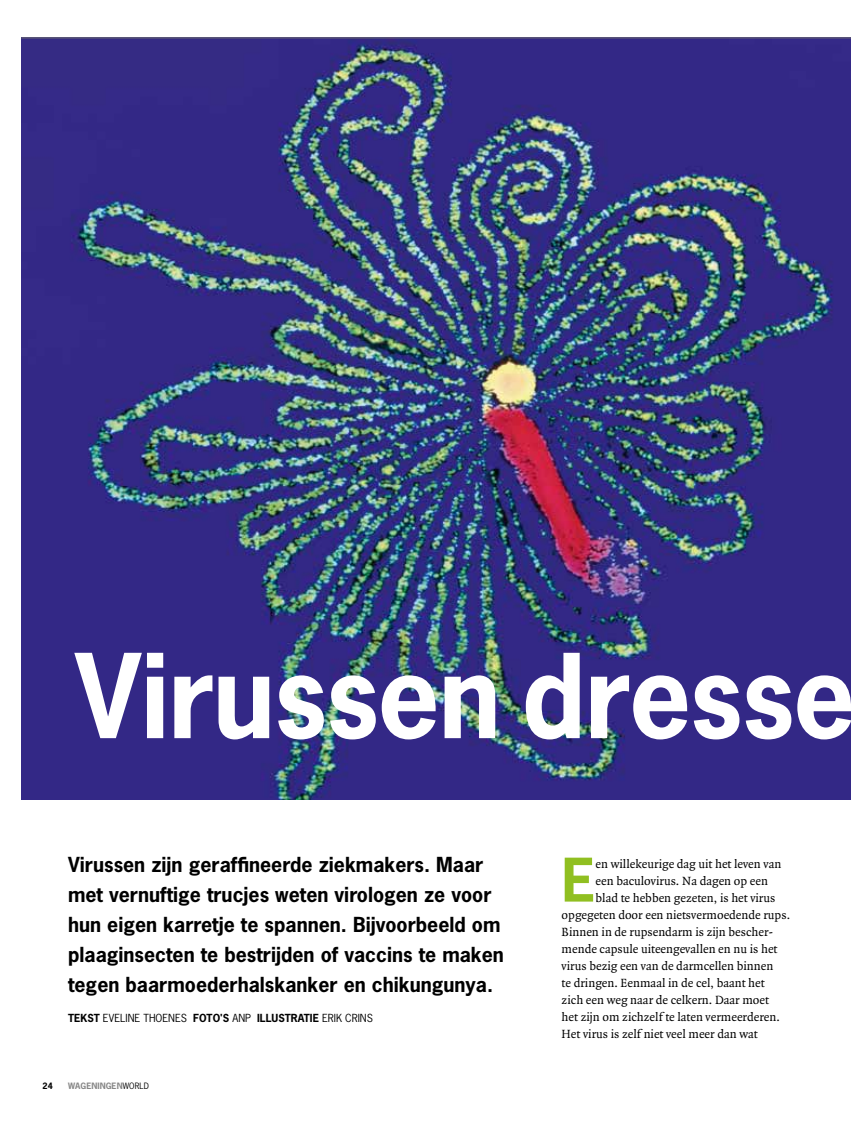
<style>
.page{position:relative;width:851px;height:1127px;background:#fff}
.page>*{position:absolute;margin:0;border:0;box-sizing:border-box;transform-origin:0 0}
.t1{font:700 109.65px "News Gothic Std";letter-spacing:-.015em;color:#fff}
.t2{font:700 56.4px "News Gothic Std";color:#90bf21}
.t3{font:700 19.5px/30px "News Gothic Std";color:#000}
.t4{font:12.75px "Quadraat OT";color:#000}
.t5{font:10.5px "News Gothic Std";color:#000}
.t6{font:700 8.25px "News Gothic Std";letter-spacing:.01em;color:#878787}
.t7{font:700 8.25px "News Gothic Std";color:#000}
.s1{font-weight:700}
.s2{font-weight:400;color:#000}
</style>
<div class="page">
<img style="left:21px;top:39px;width:829px;height:760px">
<svg style="left:21px;top:37px;width:829px;height:2px;background:#514b79"></svg>
<h1 class="t1" style="left:75px;top:624px;width:781px">Virussen dresse</h1>
<p class="t3" style="left:68px;top:849px;width:437px">Virussen zijn geraffineerde ziekmakers. Maar met vernuftige trucjes weten virologen ze voor hun eigen karretje te spannen. Bijvoorbeeld om plaaginsecten te bestrijden of vaccins te maken tegen baarmoederhalskanker en chikungunya.</p>
<p class="t5" style="left:68px;top:1011px;width:306px"><span class="s1">TEKST</span> EVELINE THOENES <span class="s1">FOTO'S</span> ANP <span class="s1">ILLUSTRATIE</span> ERIK CRINS</p>
<p class="t7" style="left:43px;top:1080px;width:12px">24</p>
<p class="t6" style="left:68px;top:1080px;width:82px">WAGENINGEN<span class="s2">WORLD</span></p>
<h2 class="t2" style="left:561px;top:843px;width:35px">E</h2>
<p class="t4" style="left:595px;top:856px;width:187px">en willekeurige dag uit het leven van</p>
<p class="t4" style="left:595px;top:873px;width:174px">een baculovirus. Na dagen op een</p>
<p class="t4" style="left:595px;top:890px;width:181px">blad te hebben gezeten, is het virus</p>
<p class="t4" style="left:561px;top:907px;width:230px">opgegeten door een nietsvermoedende rups.</p>
<p class="t4" style="left:561px;top:924px;width:213px">Binnen in de rupsendarm is zijn bescher-</p>
<p class="t4" style="left:561px;top:941px;width:217px">mende capsule uiteengevallen en nu is het</p>
<p class="t4" style="left:561px;top:958px;width:213px">virus bezig een van de darmcellen binnen</p>
<p class="t4" style="left:561px;top:975px;width:204px">te dringen. Eenmaal in de cel, baant het</p>
<p class="t4" style="left:561px;top:993px;width:209px">zich een weg naar de celkern. Daar moet</p>
<p class="t4" style="left:561px;top:1010px;width:220px">het zijn om zichzelf te laten vermeerderen.</p>
<p class="t4" style="left:561px;top:1027px;width:197px">Het virus is zelf niet veel meer dan wat</p>
</div>
